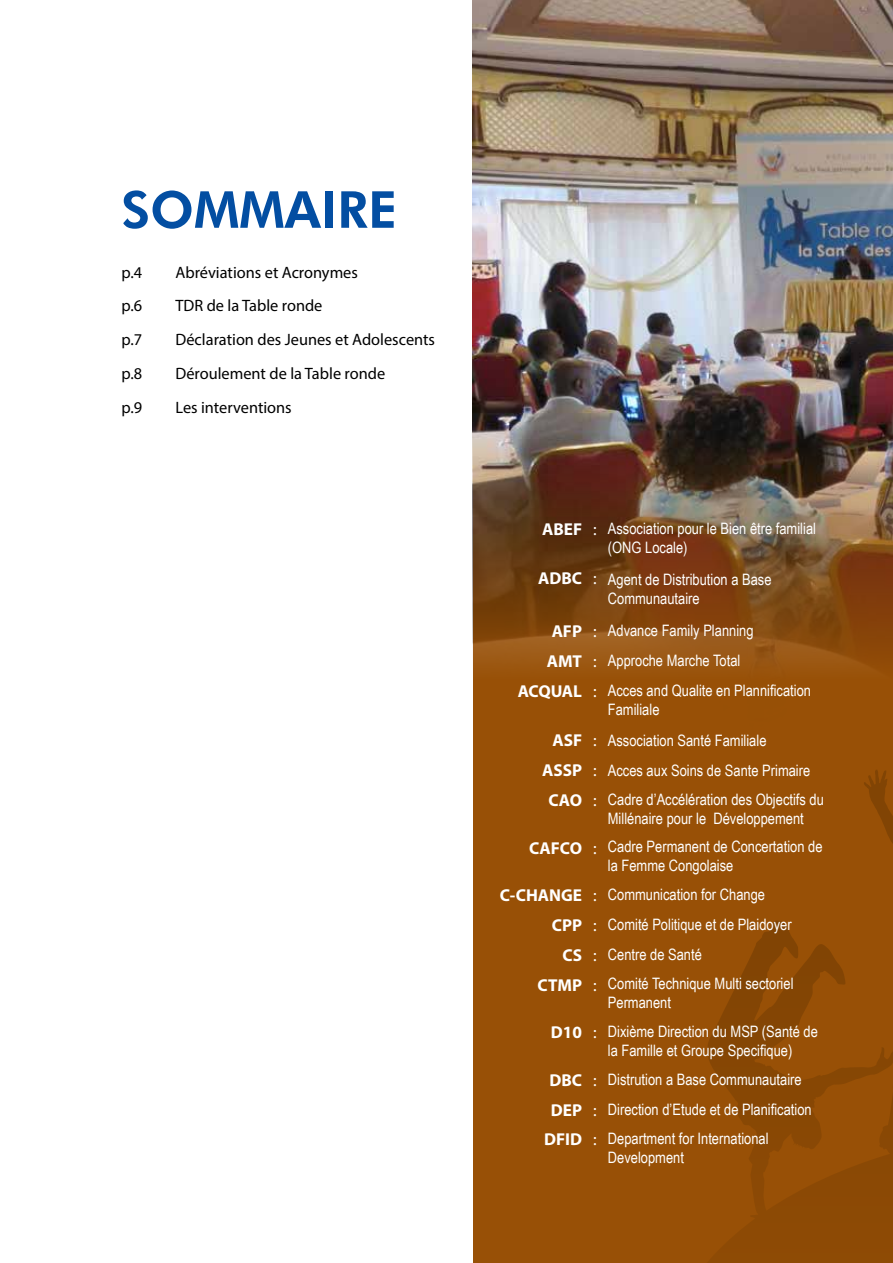
<style>
.page{position:relative;width:893px;height:1263px;background:#fff}
.page>*{position:absolute;margin:0;border:0;box-sizing:border-box;transform-origin:0 0}
.t1{font:800 51px "Futura BT";color:#034ea2}
.t2{font:16.5px "Myriad Pro";color:#000}
.t3{font:15.75px/18.9px "Arial Narrow";color:#fff}
.s1{font-family:"Myriad Pro";font-weight:700;font-size:17.25px}
.s2{font-family:"Myriad Pro";font-size:17.25px}
</style>
<div class="page">
<div style="left:474px;top:338px;width:419px;height:925px;background:#985006"></div>
<svg style="left:708px;top:770px;width:185px;height:479px"></svg>
<img style="left:472px;top:0;width:421px;height:729px">
<h1 class="t1" style="left:122px;top:179px;width:277px">SOMMAIRE</h1>
<p class="t2" style="left:122px;top:262px;width:22px">p.4</p>
<p class="t2" style="left:176px;top:262px;width:184px">Abréviations et Acronymes</p>
<p class="t2" style="left:122px;top:296px;width:22px">p.6</p>
<p class="t2" style="left:176px;top:296px;width:148px">TDR de la Table ronde</p>
<p class="t2" style="left:122px;top:330px;width:22px">p.7</p>
<p class="t2" style="left:176px;top:330px;width:261px">Déclaration des Jeunes et Adolescents</p>
<p class="t2" style="left:122px;top:363px;width:22px">p.8</p>
<p class="t2" style="left:176px;top:363px;width:211px">Déroulement de la Table ronde</p>
<p class="t2" style="left:122px;top:397px;width:22px">p.9</p>
<p class="t2" style="left:176px;top:397px;width:118px">Les interventions</p>
<p class="t3" style="left:608px;top:518px;width:210px;text-indent:-66px"><span class="s1">ABEF</span> <span class="s2">:</span> Association pour le Bien être familial (ONG Locale)</p>
<p class="t3" style="left:538px;top:569px;width:235px;text-align:center"><span class="s1">ADBC</span> <span class="s2">:</span> Agent de Distribution a Base<br>Communautaire</p>
<p class="t3" style="left:552px;top:620px;width:203px"><span class="s1">AFP</span> <span class="s2">:</span> Advance Family Planning</p>
<p class="t3" style="left:547px;top:650px;width:195px"><span class="s1">AMT</span> <span class="s2">:</span> Approche Marche Total</p>
<p class="t3" style="left:518px;top:681px;width:295px"><span class="s1">ACQUAL</span> <span class="s2">:</span> Acces and Qualite en Plannification</p>
<p class="t3" style="left:608px;top:699px;width:53px">Familiale</p>
<p class="t3" style="left:552px;top:730px;width:216px"><span class="s1">ASF</span> <span class="s2">:</span> Association Santé Familiale</p>
<p class="t3" style="left:542px;top:760px;width:270px"><span class="s1">ASSP</span> <span class="s2">:</span> Acces aux Soins de Sante Primaire</p>
<p class="t3" style="left:548px;top:789px;width:277px"><span class="s1">CAO</span> <span class="s2">:</span> Cadre d’Accélération des Objectifs du</p>
<p class="t3" style="left:529px;top:803px;width:295px;line-height:28.5px;text-indent:79px">Millénaire pour le Développement<br><span class="s1">CAFCO</span> <span class="s2">:</span> Cadre Permanent de Concertation de</p>
<p class="t3" style="left:608px;top:855px;width:127px">la Femme Congolaise</p>
<p class="t3" style="left:500px;top:885px;width:267px"><span class="s1">C-CHANGE</span> <span class="s2">:</span> Communication for Change</p>
<p class="t3" style="left:552px;top:914px;width:241px"><span class="s1">CPP</span> <span class="s2">:</span> Comité Politique et de Plaidoyer</p>
<p class="t3" style="left:562px;top:944px;width:141px"><span class="s1">CS</span> <span class="s2">:</span> Centre de Santé</p>
<p class="t3" style="left:538px;top:974px;width:257px"><span class="s1">CTMP</span> <span class="s2">:</span> Comité Technique Multi sectoriel</p>
<p class="t3" style="left:551px;top:988px;width:269px;line-height:28.5px;text-indent:57px">Permanent<br><span class="s1">D10</span> <span class="s2">:</span> Dixième Direction du MSP (Santé de</p>
<p class="t3" style="left:608px;top:1040px;width:186px">la Famille et Groupe Specifique)</p>
<p class="t3" style="left:549px;top:1069px;width:254px"><span class="s1">DBC</span> <span class="s2">:</span> Distrution a Base Communautaire</p>
<p class="t3" style="left:551px;top:1099px;width:262px"><span class="s1">DEP</span> <span class="s2">:</span> Direction d’Etude et de Planification</p>
<p class="t3" style="left:544px;top:1128px;width:226px"><span class="s1">DFID</span> <span class="s2">:</span> Department for International</p>
<p class="t3" style="left:608px;top:1147px;width:78px">Development</p>
</div>
